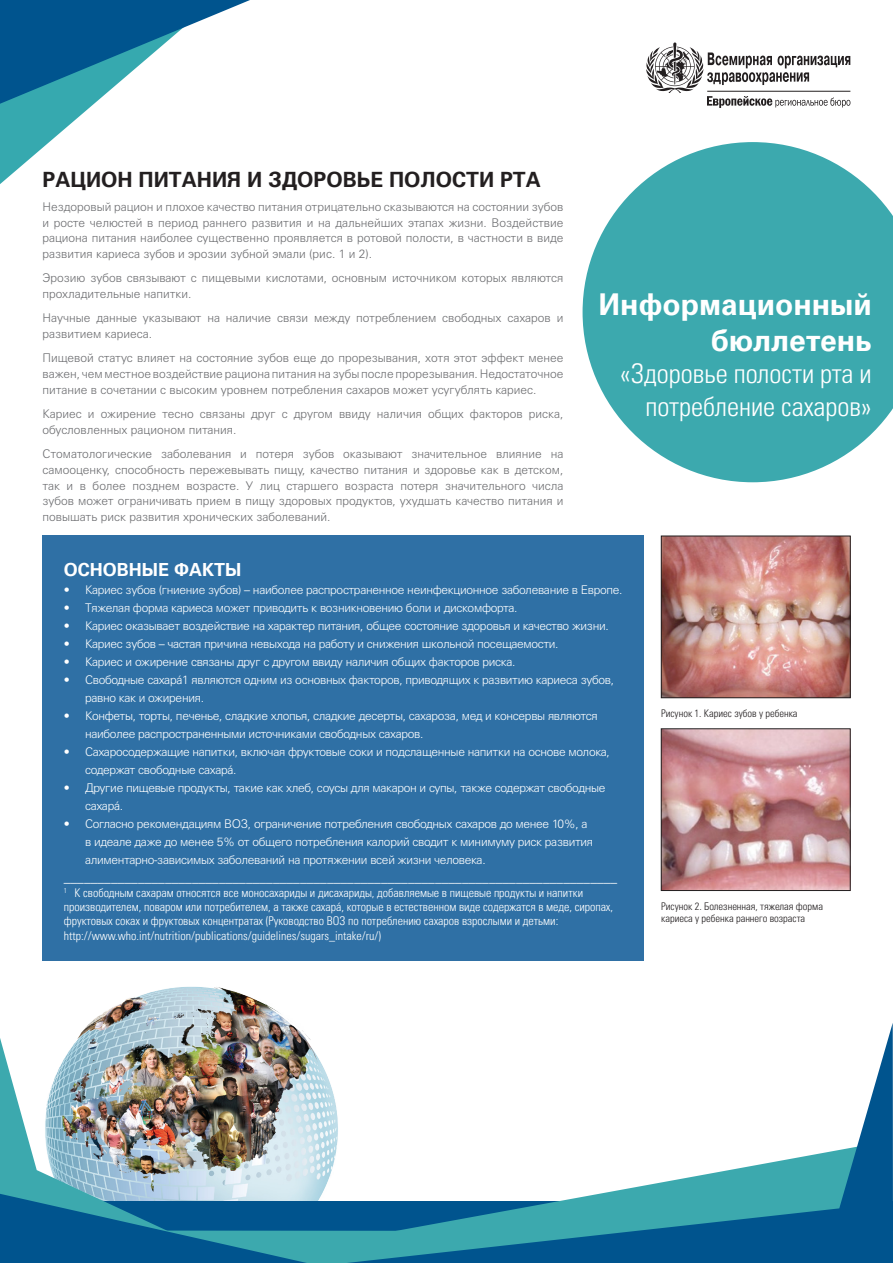
<style>
.page{position:relative;width:893px;height:1263px;background:#fff}
.page>*{position:absolute;margin:0;border:0;box-sizing:border-box;transform-origin:0 0}
.t1{font:700 30px "Univers LTCYR";color:#fff}
.t2{font:27px "Univers LTCYR 47 Light Cond";color:#fff}
.t3{font:700 21px "Univers LTCYR";color:#231f20}
.t4{font:700 18px "Univers LTCYR";color:#fff}
.t5{font:300 13.5px "Univers";color:#fff}
.t6{font:300 12px/15.8px "Univers LTCYR 45";color:#6c6d70;text-align:justify}
.t7{font:300 12px/18px "Univers LTCYR 45";letter-spacing:-.025em;color:#fff}
.t8{font:12px/14.4px "Univers LTCYR 47 Light Cond";color:#fff}
.t9{font:10.5px/12.6px "Univers LTCYR 47 Light Cond";color:#231f20}
.s1{font-family:"Univers LTCYR 45"}
</style>
<div class="page">
<img style="left:78px;top:986px;width:231px;height:52px">
<img style="left:663px;top:538px;width:185px;height:158px">
<div style="left:661px;top:536px;width:189px;height:162px;border:1px solid #231f20"></div>
<img style="left:663px;top:730px;width:185px;height:159px">
<div style="left:661px;top:728px;width:189px;height:163px;border:1px solid #231f20"></div>
<img style="left:0;top:1038px;width:347px;height:225px">
<svg style="left:347px;top:1023px;width:546px;height:240px"></svg>
<svg style="left:583px;top:142px;width:310px;height:340px;fill:#3ca9ae"></svg>
<div style="left:43px;top:536px;width:601px;height:425px;background:#2f70a5"></div>
<svg style="left:0;top:0;width:250px;height:184px"></svg>
<svg style="left:646px;top:43px;width:204px;height:65px"></svg>
<hr style="left:707px;top:91px;width:143px;height:1px;background:#231f20">
<p class="t3" style="left:43px;top:167px;width:500px">РАЦИОН ПИТАНИЯ И ЗДОРОВЬЕ ПОЛОСТИ РТА</p>
<p class="t6" style="left:43px;top:198px;width:522px">Нездоровый рацион и плохое качество питания отрицательно сказываются на состоянии зубов и росте челюстей в период раннего развития и на дальнейших этапах жизни. Воздействие рациона питания наиболее существенно проявляется в ротовой полости, в частности в виде развития кариеса зубов и эрозии зубной эмали (рис. 1 и 2).</p>
<p class="t6" style="left:43px;top:270px;width:522px">Эрозию зубов связывают с пищевыми кислотами, основным источником которых являются прохладительные напитки.</p>
<p class="t6" style="left:43px;top:310px;width:522px">Научные данные указывают на наличие связи между потреблением свободных сахаров и развитием кариеса.</p>
<p class="t6" style="left:43px;top:350px;width:522px">Пищевой статус влияет на состояние зубов еще до прорезывания, хотя этот эффект менее важен, чем местное воздействие рациона питания на зубы после прорезывания. Недостаточное питание в сочетании с высоким уровнем потребления сахаров может усугублять кариес.</p>
<p class="t6" style="left:43px;top:406px;width:522px">Кариес и ожирение тесно связаны друг с другом ввиду наличия общих факторов риска, обусловленных рационом питания.</p>
<p class="t6" style="left:43px;top:446px;width:522px">Стоматологические заболевания и потеря зубов оказывают значительное влияние на самооценку, способность пережевывать пищу, качество питания и здоровье как в детском, так и в более позднем возрасте. У лиц старшего возраста потеря значительного числа зубов может ограничивать прием в пищу здоровых продуктов, ухудшать качество питания и повышать риск развития хронических заболеваний.</p>
<p class="t1" style="left:598px;top:286px;width:275px">Информационный</p>
<p class="t1" style="left:711px;top:322px;width:162px">бюллетень</p>
<p class="t2" style="left:620px;top:355px;width:253px">«Здоровье полости рта и</p>
<p class="t2" style="left:646px;top:388px;width:228px">потребление сахаров»</p>
<p class="t4" style="left:64px;top:559px;width:179px">ОСНОВНЫЕ ФАКТЫ</p>
<p class="t7" style="left:64px;top:580px;width:560px">• Кариес зубов (гниение зубов) – наиболее распространенное неинфекционное заболевание в Европе.</p>
<p class="t7" style="left:64px;top:598px;width:455px">• Тяжелая форма кариеса может приводить к возникновению боли и дискомфорта.</p>
<p class="t7" style="left:64px;top:616px;width:546px">• Кариес оказывает воздействие на характер питания, общее состояние здоровья и качество жизни.</p>
<p class="t7" style="left:64px;top:634px;width:496px">• Кариес зубов – частая причина невыхода на работу и снижения школьной посещаемости.</p>
<p class="t7" style="left:64px;top:652px;width:453px">• Кариес и ожирение связаны друг с другом ввиду наличия общих факторов риска.</p>
<p class="t7" style="left:85px;top:670px;width:531px;text-indent:-21px">• Свободные сахарá1 являются одним из основных факторов, приводящих к развитию кариеса зубов, равно как и ожирения.</p>
<p class="t7" style="left:85px;top:706px;width:514px;text-indent:-21px">• Конфеты, торты, печенье, сладкие хлопья, сладкие десерты, сахароза, мед и консервы являются наиболее распространенными источниками свободных сахаров.</p>
<p class="t7" style="left:85px;top:742px;width:526px;text-indent:-21px">• Сахаросодержащие напитки, включая фруктовые соки и подслащенные напитки на основе молока, содержат свободные сахарá.</p>
<p class="t7" style="left:85px;top:778px;width:522px;text-indent:-21px">• Другие пищевые продукты, такие как хлеб, соусы для макарон и супы, также содержат свободные сахарá.</p>
<p class="t7" style="left:85px;top:814px;width:510px;text-indent:-21px">• Согласно рекомендациям ВОЗ, ограничение потребления свободных сахаров до менее 10%, а в идеале даже до менее 5% от общего потребления калорий сводит к минимуму риск развития алиментарно-зависимых заболеваний на протяжении всей жизни человека.</p>
<p class="t5" style="left:64px;top:869px;width:555px"><span class="s1">____________</span>______________________________________________________________________</p>
<p class="t8" style="left:64px;top:884px;width:551px"><sup>1</sup> К свободным сахарам относятся все моносахариды и дисахариды, добавляемые в пищевые продукты и напитки производителем, поваром или потребителем, а также сахарá, которые в естественном виде содержатся в меде, сиропах, фруктовых соках и фруктовых концентратах (Руководство ВОЗ по потреблению сахаров взрослыми и детьми: http://www.who.int/nutrition/publications/guidelines/sugars_intake/ru/)</p>
<p class="t9" style="left:661px;top:706px;width:138px">Рисунок 1. Кариес зубов у ребенка</p>
<p class="t9" style="left:661px;top:899px;width:163px">Рисунок 2. Болезненная, тяжелая форма кариеса у ребенка раннего возраста</p>
</div>
